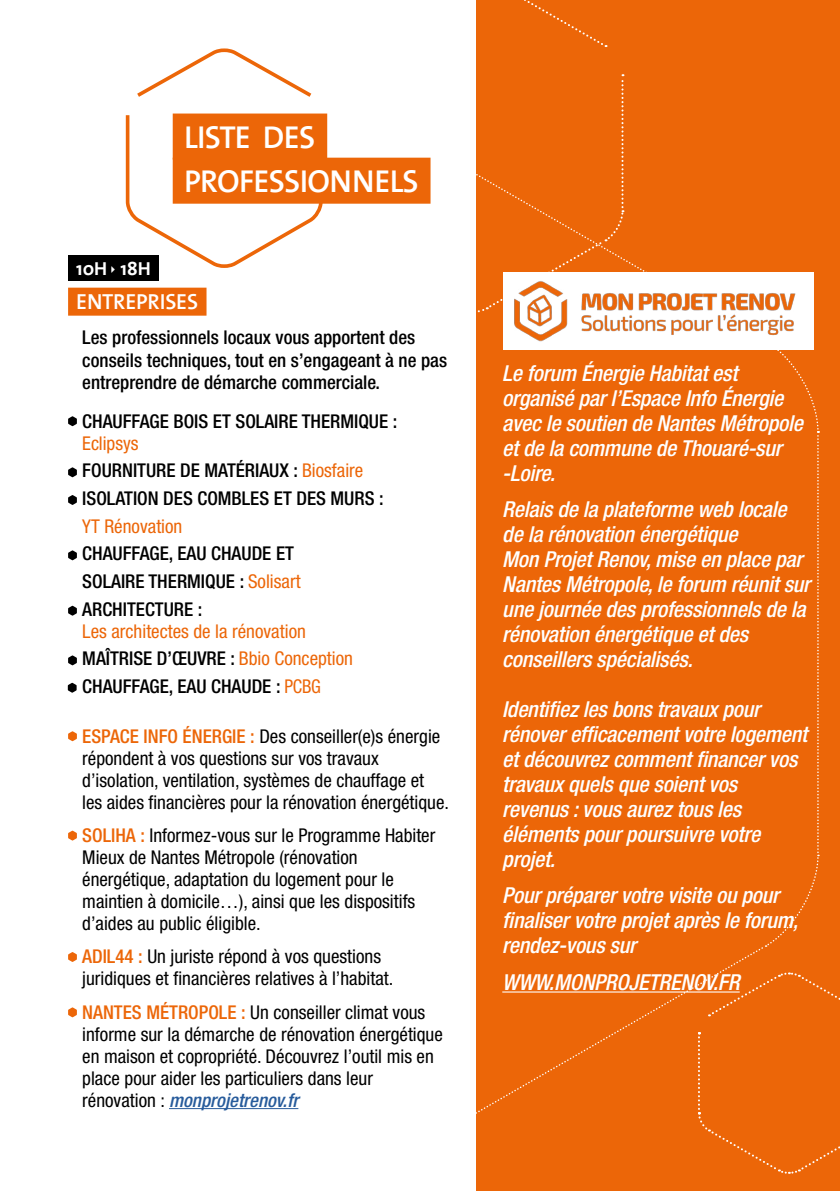
<style>
.page{position:relative;width:840px;height:1191px;background:#fff}
.page>*{position:absolute;margin:0;border:0;box-sizing:border-box;transform-origin:0 0}
.t1{font:600 32px/44px "The Sans";letter-spacing:-.02em;color:#fff}
.t2{font:italic 500 condensed 22px/25px "Helvetica Neue LT Std";letter-spacing:-.01em;color:#fff}
.t3{font:600 22px "The Sans";letter-spacing:-.01em;color:#fff}
.t4{font:condensed 19px/22px "Helvetica Neue LT Std";color:#000}
.t5{font:500 condensed 19px/27.6px "Helvetica Neue LT Std";color:#000}
.t6{font:condensed 19px/27.6px "Helvetica Neue LT Std";color:#ec6608}
.t7{font:700 19px "The Sans";color:#fff}
.s1{font-weight:400;color:#ec6608}
.s2{font-weight:500;color:#000}
.s3{font-family:"The Sans";font-weight:600;font-stretch:normal;font-size:22px;color:#fff}
.s4{font-weight:500;color:#ec6608}
.s5{font-weight:500;font-style:italic;color:#275b9b}
</style>
<div class="page">
<div style="left:476px;top:0;width:363px;height:1191px;background:#ec6608"></div>
<svg style="left:476px;top:947px;width:287px;height:167px"></svg>
<svg style="left:765px;top:340px;width:54px;height:606px"></svg>
<svg style="left:707px;top:971px;width:133px;height:46px"></svg>
<svg style="left:696px;top:1032px;width:144px;height:142px"></svg>
<div style="left:68px;top:288px;width:138px;height:28px;background:#ec6608"></div>
<hr style="left:169px;top:1108px;width:129px;height:1px;background:#275b9b">
<svg style="left:68px;top:416px;width:9px;height:10px"></svg>
<svg style="left:68px;top:467px;width:9px;height:10px"></svg>
<svg style="left:68px;top:495px;width:9px;height:10px"></svg>
<svg style="left:68px;top:550px;width:9px;height:10px"></svg>
<svg style="left:68px;top:606px;width:9px;height:9px"></svg>
<svg style="left:68px;top:655px;width:9px;height:10px"></svg>
<svg style="left:68px;top:731px;width:9px;height:10px"></svg>
<svg style="left:68px;top:830px;width:9px;height:10px"></svg>
<svg style="left:68px;top:952px;width:9px;height:10px"></svg>
<svg style="left:68px;top:1007px;width:9px;height:10px"></svg>
<svg style="left:124px;top:0;width:500px;height:314px"></svg>
<div style="left:68px;top:255px;width:91px;height:26px;background:#000"></div>
<div style="left:173px;top:113px;width:154px;height:46px;background:#ec6608"></div>
<div style="left:173px;top:158px;width:257px;height:46px;background:#ec6608"></div>
<div style="left:502px;top:272px;width:311px;height:78px;background:#fff"></div>
<img style="left:514px;top:281px;width:282px;height:61px">
<hr style="left:502px;top:991px;width:237px;height:1px;background:#fff">
<svg style="left:68px;top:683px;width:9px;height:9px"></svg>
<p class="t7" style="left:76px;top:259px;width:76px">10H 18H</p>
<h1 class="t1" style="left:184px;top:116px;width:236px">LISTE DES<br>PROFESSIONNELS</h1>
<p class="t3" style="left:76px;top:290px;width:123px">ENTREPRISES</p>
<p class="t5" style="left:82px;top:326px;width:366px;line-height:22px">Les professionnels locaux vous apportent des conseils techniques, tout en s’engageant à ne pas entreprendre de démarche commerciale.</p>
<p class="t5" style="left:82px;top:407px;width:316px">CHAUFFAGE BOIS ET SOLAIRE THERMIQUE :</p>
<p class="t5" style="left:82px;top:429px;width:303px"><span class="s1">Eclipsys<br></span>FOURNITURE DE MATÉRIAUX : <span class="s1">Biosfaire<br></span>ISOLATION DES COMBLES ET DES MURS :</p>
<p class="t6" style="left:82px;top:512px;width:102px">YT Rénovation</p>
<p class="t5" style="left:82px;top:539px;width:220px">CHAUFFAGE, EAU CHAUDE ET<br>SOLAIRE THERMIQUE : <span class="s1">Solisart<br></span>ARCHITECTURE :</p>
<p class="t6" style="left:82px;top:617px;width:362px">Les architectes de la rénovation<br><span class="s2">MAÎTRISE D’ŒUVRE :</span> Bbio Conception<br><span class="s2">CHAUFFAGE, EAU CHAUDE :</span> PCBG <span class="s3">AssociationS</span></p>
<p class="t4" style="left:82px;top:724px;width:368px"><span class="s4">ESPACE INFO ÉNERGIE :</span> Des conseiller(e)s énergie répondent à vos questions sur vos travaux d’isolation, ventilation, systèmes de chauffage et les aides financières pour la rénovation énergétique.</p>
<p class="t4" style="left:82px;top:824px;width:354px"><span class="s4">SOLIHA :</span> Informez-vous sur le Programme Habiter Mieux de Nantes Métropole (rénovation énergétique, adaptation du logement pour le maintien à domicile…), ainsi que les dispositifs d’aides au public éligible.</p>
<p class="t4" style="left:82px;top:945px;width:312px"><span class="s4">ADIL44 :</span> Un juriste répond à vos questions juridiques et financières relatives à l’habitat.</p>
<p class="t4" style="left:82px;top:1000px;width:362px"><span class="s4">NANTES MÉTROPOLE :</span> Un conseiller climat vous informe sur la démarche de rénovation énergétique en maison et copropriété. Découvrez l’outil mis en place pour aider les particuliers dans leur rénovation : <span class="s5">monprojetrenov.fr</span></p>
<p class="t2" style="left:502px;top:360px;width:302px">Le forum Énergie Habitat est organisé par l’Espace Info Énergie avec le soutien de Nantes Métropole et de la commune de Thouaré-sur -Loire.</p>
<p class="t2" style="left:502px;top:497px;width:309px">Relais de la plateforme web locale de la rénovation énergétique<br>Mon Projet Renov, mise en place par<br>Nantes Métropole, le forum réunit sur une journée des professionnels de la rénovation énergétique et des conseillers spécialisés.</p>
<p class="t2" style="left:502px;top:697px;width:306px">Identifiez les bons travaux pour rénover efficacement votre logement et découvrez comment financer vos travaux quels que soient vos revenus : vous aurez tous les éléments pour poursuivre votre projet.</p>
<p class="t2" style="left:502px;top:883px;width:297px">Pour préparer votre visite ou pour finaliser votre projet après le forum, rendez-vous sur</p>
<p class="t2" style="left:502px;top:969px;width:239px">WWW.MONPROJETRENOV.FR</p>
</div>
